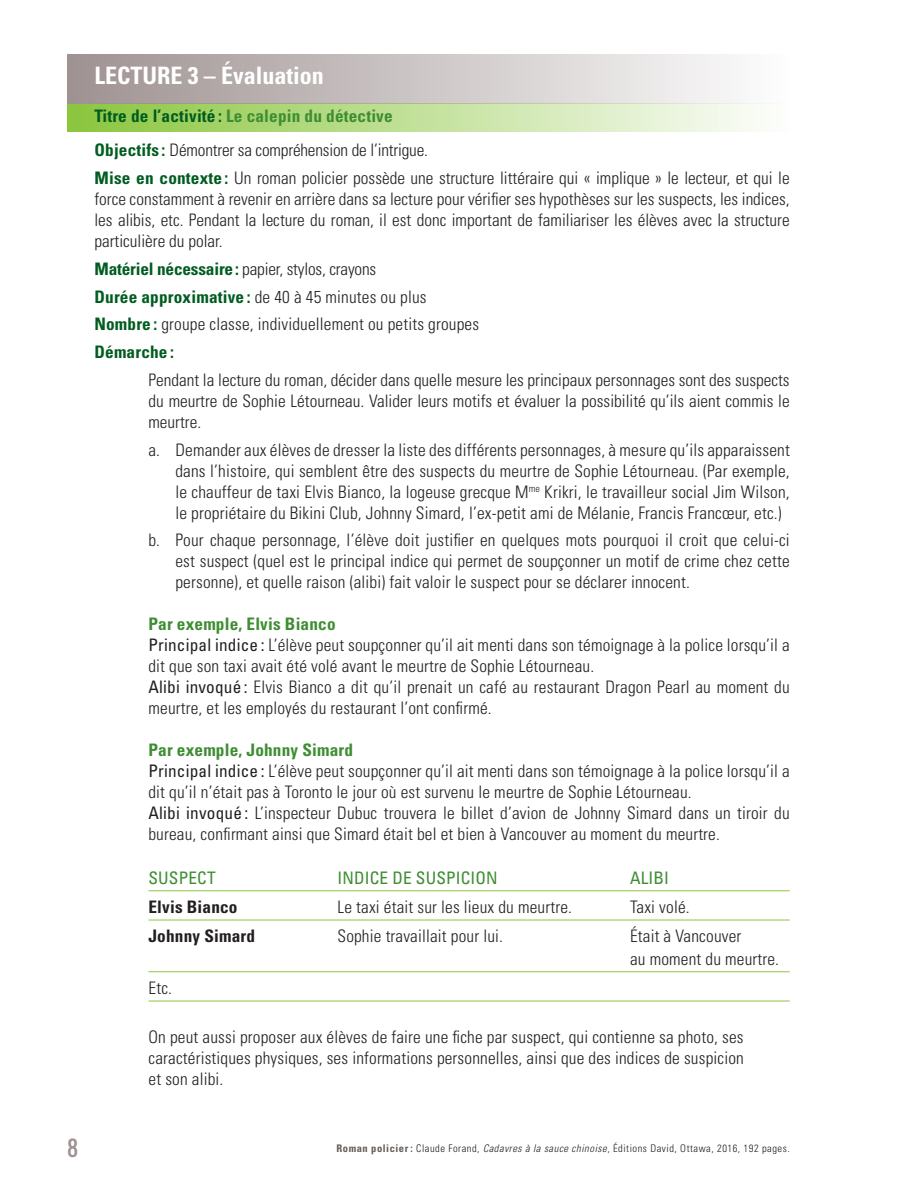
<style>
.page{position:relative;width:918px;height:1188px;background:#fff}
.page>*{position:absolute;margin:0;border:0;box-sizing:border-box;transform-origin:0 0}
.t1{font:700 condensed 24px "Univers";color:#fff}
.t2{font:21px "Oswald";color:#9f9292}
.t3{font:300 condensed 17.25px/21px "Univers";letter-spacing:.01em;color:#231f20;text-align:justify}
.t4{font:300 condensed 17.25px/34.5px "Univers";letter-spacing:-.01em;color:#231f20}
.t5{font:condensed 17.25px "Univers";letter-spacing:.01em;color:#3f8d33}
.t6{font:700 condensed 17.25px "Univers";letter-spacing:.01em;color:#231f20}
.t7{font:300 condensed 10.5px "Univers";letter-spacing:.05em;color:#231f20}
.s1{font-weight:700;color:#015c20}
.s2{font-weight:700;color:#3f8d33}
.s3{font-weight:400}
.s4{font-weight:700;color:#645c58}
.s5{font-style:italic}
</style>
<div class="page">
<div style="left:68px;top:104px;width:722px;height:28px;background:linear-gradient(to right,#8bc63d,#fdfefd)"></div>
<div style="left:68px;top:54px;width:722px;height:50px;background:linear-gradient(to right,#9f9191,#fefefe)"></div>
<hr style="left:148px;top:891px;width:642px;height:1px;background:#8bc63e">
<hr style="left:148px;top:920px;width:642px;height:1px;background:#8bc63e">
<hr style="left:148px;top:972px;width:642px;height:1px;background:#8bc63e">
<hr style="left:148px;top:1001px;width:642px;height:1px;background:#8bc63e">
<h1 class="t1" style="left:94px;top:60px;width:231px">LECTURE 3 – Évaluation</h1>
<p class="t4" style="left:94px;top:99px;width:335px"><span class="s1">Titre de l’activité :</span> <span class="s2">Le calepin du détective<br></span><span class="s1">Objectifs :</span> Démontrer sa compréhension de l’intrigue.</p>
<p class="t3" style="left:95px;top:168px;width:697px"><span class="s1">Mise en contexte :</span> Un roman policier possède une structure littéraire qui « implique » le lecteur, et qui le force constamment à revenir en arrière dans sa lecture pour vérifier ses hypothèses sur les suspects, les indices, les alibis, etc. Pendant la lecture du roman, il est donc important de familiariser les élèves avec la structure particulière du polar.</p>
<p class="t3" style="left:95px;top:255px;width:386px;line-height:27.8px;text-align:left"><span class="s1">Matériel nécessaire:</span> papier, stylos, crayons<br><span class="s1">Durée approximative :</span> de 40 à 45 minutes ou plus <span class="s1">Nombre :</span> groupe classe, individuellement ou petits groupes <span class="s1">Démarche :</span></p>
<p class="t3" style="left:148px;top:369px;width:643px">Pendant la lecture du roman, décider dans quelle mesure les principaux personnages sont des suspects du meurtre de Sophie Létourneau. Valider leurs motifs et évaluer la possibilité qu’ils aient commis le meurtre.</p>
<p class="t3" style="left:175px;top:439px;width:616px;text-indent:-27px">a. Demander aux élèves de dresser la liste des différents personnages, à mesure qu’ils apparaissent dans l’histoire, qui semblent être des suspects du meurtre de Sophie Létourneau. (Par exemple, le chauffeur de taxi Elvis Bianco, la logeuse grecque M<sup>me</sup> Krikri, le travailleur social Jim Wilson, le propriétaire du Bikini Club, Johnny Simard, l’ex-petit ami de Mélanie, Francis Francœur, etc.)</p>
<p class="t3" style="left:175px;top:530px;width:616px;text-indent:-27px">b. Pour chaque personnage, l’élève doit justifier en quelques mots pourquoi il croit que celui-ci est suspect (quel est le principal indice qui permet de soupçonner un motif de crime chez cette personne), et quelle raison (alibi) fait valoir le suspect pour se déclarer innocent.</p>
<p class="t3" style="left:148px;top:614px;width:643px;text-align:left"><span class="s2">Par exemple, Elvis Bianco<br></span><span class="s3">Principal indice :</span> L’élève peut soupçonner qu’il ait menti dans son témoignage à la police lorsqu’il a dit que son taxi avait été volé avant le meurtre de Sophie Létourneau.<br><span class="s3">Alibi invoqué :</span> Elvis Bianco a dit qu’il prenait un café au restaurant Dragon Pearl au moment du meurtre, et les employés du restaurant l’ont confirmé.</p>
<p class="t3" style="left:148px;top:740px;width:643px;text-align:left"><span class="s2">Par exemple, Johnny Simard<br></span><span class="s3">Principal indice :</span> L’élève peut soupçonner qu’il ait menti dans son témoignage à la police lorsqu’il a dit qu’il n’était pas à Toronto le jour où est survenu le meurtre de Sophie Létourneau.<br><span class="s3">Alibi invoqué :</span> L’inspecteur Dubuc trouvera le billet d’avion de Johnny Simard dans un tiroir du bureau, confirmant ainsi que Simard était bel et bien à Vancouver au moment du meurtre.</p>
<p class="t5" style="left:148px;top:867px;width:69px">SUSPECT</p>
<p class="t5" style="left:338px;top:867px;width:162px">INDICE DE SUSPICION</p>
<p class="t5" style="left:630px;top:867px;width:41px">ALIBI</p>
<p class="t6" style="left:149px;top:896px;width:91px">Elvis Bianco</p>
<p class="t3" style="left:338px;top:896px;width:236px">Le taxi était sur les lieux du meurtre.</p>
<p class="t3" style="left:630px;top:896px;width:61px">Taxi volé.</p>
<p class="t6" style="left:149px;top:926px;width:108px">Johnny Simard</p>
<p class="t3" style="left:338px;top:926px;width:167px">Sophie travaillait pour lui.</p>
<p class="t3" style="left:630px;top:925px;width:151px;line-height:22.5px">Était à Vancouver<br>au moment du meurtre.</p>
<p class="t3" style="left:149px;top:977px;width:25px">Etc.</p>
<p class="t3" style="left:149px;top:1026px;width:597px">On peut aussi proposer aux élèves de faire une fiche par suspect, qui contienne sa photo, ses caractéristiques physiques, ses informations personnelles, ainsi que des indices de suspicion et son alibi.</p>
<p class="t2" style="left:68px;top:1132px;width:12px">8</p>
<p class="t7" style="left:337px;top:1142px;width:455px"><span class="s4">Roman policier :</span> Claude Forand, <span class="s5">Cadavres à la sauce chinoise</span>, Éditions David, Ottawa, 2016, 192 pages.</p>
</div>
